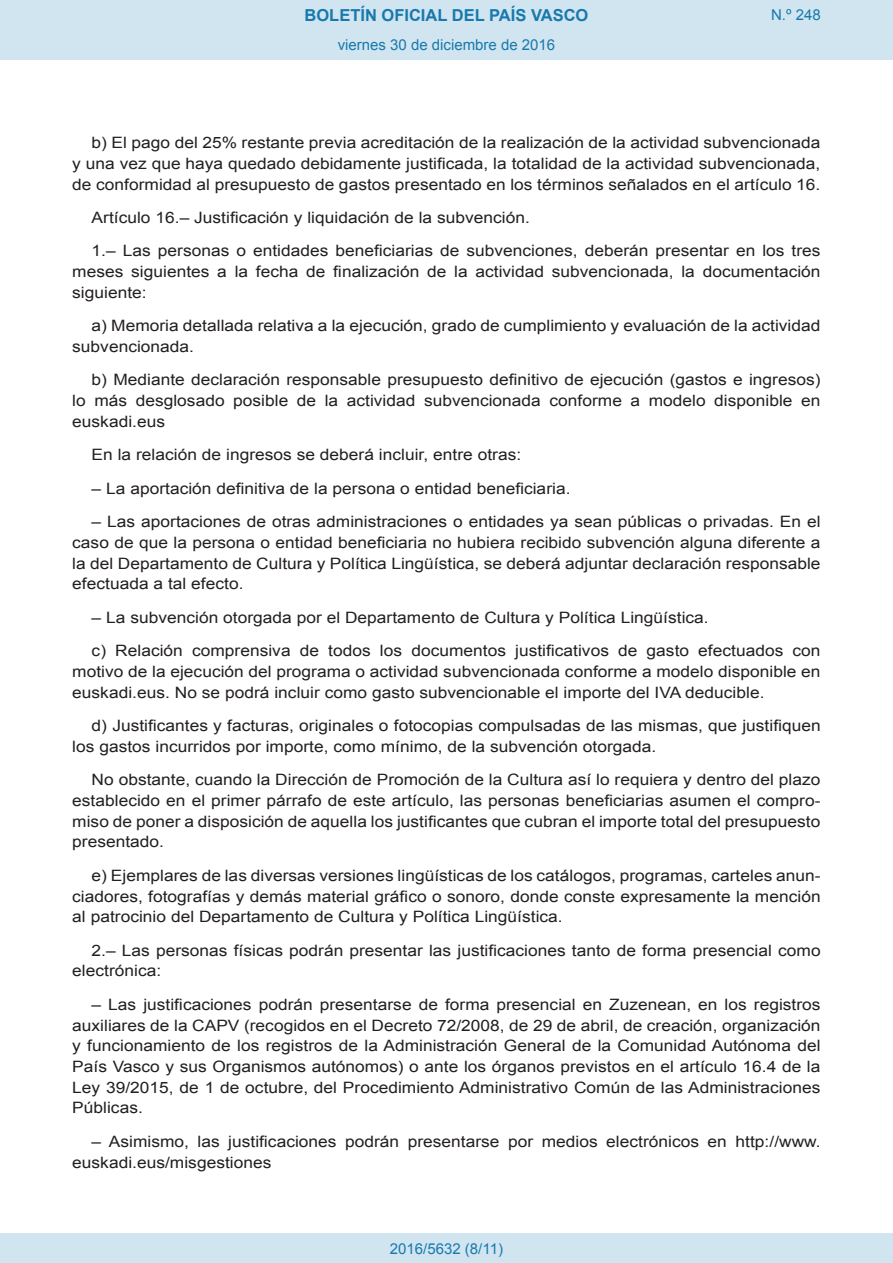
<style>
.page{position:relative;width:893px;height:1263px;background:#fff}
.page>*{position:absolute;margin:0;border:0;box-sizing:border-box;transform-origin:0 0}
.t1{font:700 16.5px "Arial";color:#1879ad}
.BOPVDetalle{font:15.6px/20.7px "Arial";color:#231f20;text-align:justify;scale:1.11 1}
.Paginacion_Centro{font:15px "Arial";color:#1879ad}
</style>
<div class="page">
<div style="left:0;top:0;width:893px;height:60px;background:#d0e5f0"></div>
<div style="left:0;top:1233px;width:893px;height:30px;background:#d0e5f0"></div>
<p class="t1" style="left:305px;top:4px;width:285px">BOLETÍN OFICIAL DEL PAÍS VASCO</p>
<p class="Paginacion_Centro" style="left:338px;top:35px;width:219px">viernes 30 de diciembre de 2016</p>
<p class="Paginacion_Centro" style="left:771px;top:5px;width:51px">N.º 248</p>
<p class="BOPVDetalle" style="left:72px;top:132px;width:676px;text-indent:19px">b) El pago del 25% restante previa acreditación de la realización de la actividad subvencionada y una vez que haya quedado debidamente justificada, la totalidad de la actividad subvencionada, de conformidad al presupuesto de gastos presentado en los términos señalados en el artículo 16.</p>
<p class="BOPVDetalle" style="left:92px;top:207px;width:396px">Artículo 16.– Justificación y liquidación de la subvención.</p>
<p class="BOPVDetalle" style="left:72px;top:241px;width:676px;text-indent:19px">1.– Las personas o entidades beneficiarias de subvenciones, deberán presentar en los tres meses siguientes a la fecha de finalización de la actividad subvencionada, la documentación siguiente:</p>
<p class="BOPVDetalle" style="left:72px;top:316px;width:675px;text-indent:19px">a) Memoria detallada relativa a la ejecución, grado de cumplimiento y evaluación de la actividad subvencionada.</p>
<p class="BOPVDetalle" style="left:72px;top:370px;width:676px;text-indent:19px">b) Mediante declaración responsable presupuesto definitivo de ejecución (gastos e ingresos) lo más desglosado posible de la actividad subvencionada conforme a modelo disponible en euskadi.eus</p>
<p class="BOPVDetalle" style="left:92px;top:445px;width:388px">En la relación de ingresos se deberá incluir, entre otras:</p>
<p class="BOPVDetalle" style="left:92px;top:478px;width:433px">– La aportación definitiva de la persona o entidad beneficiaria.</p>
<p class="BOPVDetalle" style="left:72px;top:512px;width:676px;text-indent:19px">– Las aportaciones de otras administraciones o entidades ya sean públicas o privadas. En el caso de que la persona o entidad beneficiaria no hubiera recibido subvención alguna diferente a la del Departamento de Cultura y Política Lingüística, se deberá adjuntar declaración responsable efectuada a tal efecto.</p>
<p class="BOPVDetalle" style="left:92px;top:607px;width:557px">– La subvención otorgada por el Departamento de Cultura y Política Lingüística.</p>
<p class="BOPVDetalle" style="left:72px;top:641px;width:676px;text-indent:19px">c) Relación comprensiva de todos los documentos justificativos de gasto efectuados con motivo de la ejecución del programa o actividad subvencionada conforme a modelo disponible en euskadi.eus. No se podrá incluir como gasto subvencionable el importe del IVA deducible.</p>
<p class="BOPVDetalle" style="left:72px;top:715px;width:676px;text-indent:19px">d) Justificantes y facturas, originales o fotocopias compulsadas de las mismas, que justifiquen los gastos incurridos por importe, como mínimo, de la subvención otorgada.</p>
<p class="BOPVDetalle" style="left:72px;top:770px;width:676px;text-indent:19px">No obstante, cuando la Dirección de Promoción de la Cultura así lo requiera y dentro del plazo establecido en el primer párrafo de este artículo, las personas beneficiarias asumen el compro&shy;miso de poner a disposición de aquella los justificantes que cubran el importe total del presupuesto presentado.</p>
<p class="BOPVDetalle" style="left:72px;top:865px;width:676px;text-indent:19px">e) Ejemplares de las diversas versiones lingüísticas de los catálogos, programas, carteles anun&shy;ciadores, fotografías y demás material gráfico o sonoro, donde conste expresamente la mención al patrocinio del Departamento de Cultura y Política Lingüística.</p>
<p class="BOPVDetalle" style="left:72px;top:940px;width:676px;text-indent:19px">2.– Las personas físicas podrán presentar las justificaciones tanto de forma presencial como electrónica:</p>
<p class="BOPVDetalle" style="left:72px;top:994px;width:676px;text-indent:19px">– Las justificaciones podrán presentarse de forma presencial en Zuzenean, en los registros auxiliares de la CAPV (recogidos en el Decreto 72/2008, de 29 de abril, de creación, organización y funcionamiento de los registros de la Administración General de la Comunidad Autónoma del País Vasco y sus Organismos autónomos) o ante los órganos previstos en el artículo 16.4 de la Ley 39/2015, de 1 de octubre, del Procedimiento Administrativo Común de las Administraciones Públicas.</p>
<p class="BOPVDetalle" style="left:72px;top:1131px;width:676px;text-indent:19px">– Asimismo, las justificaciones podrán presentarse por medios electrónicos en http://www. euskadi.eus/misgestiones</p>
<p class="Paginacion_Centro" style="left:390px;top:1238px;width:115px">2016/5632 (8/11)</p>
</div>
